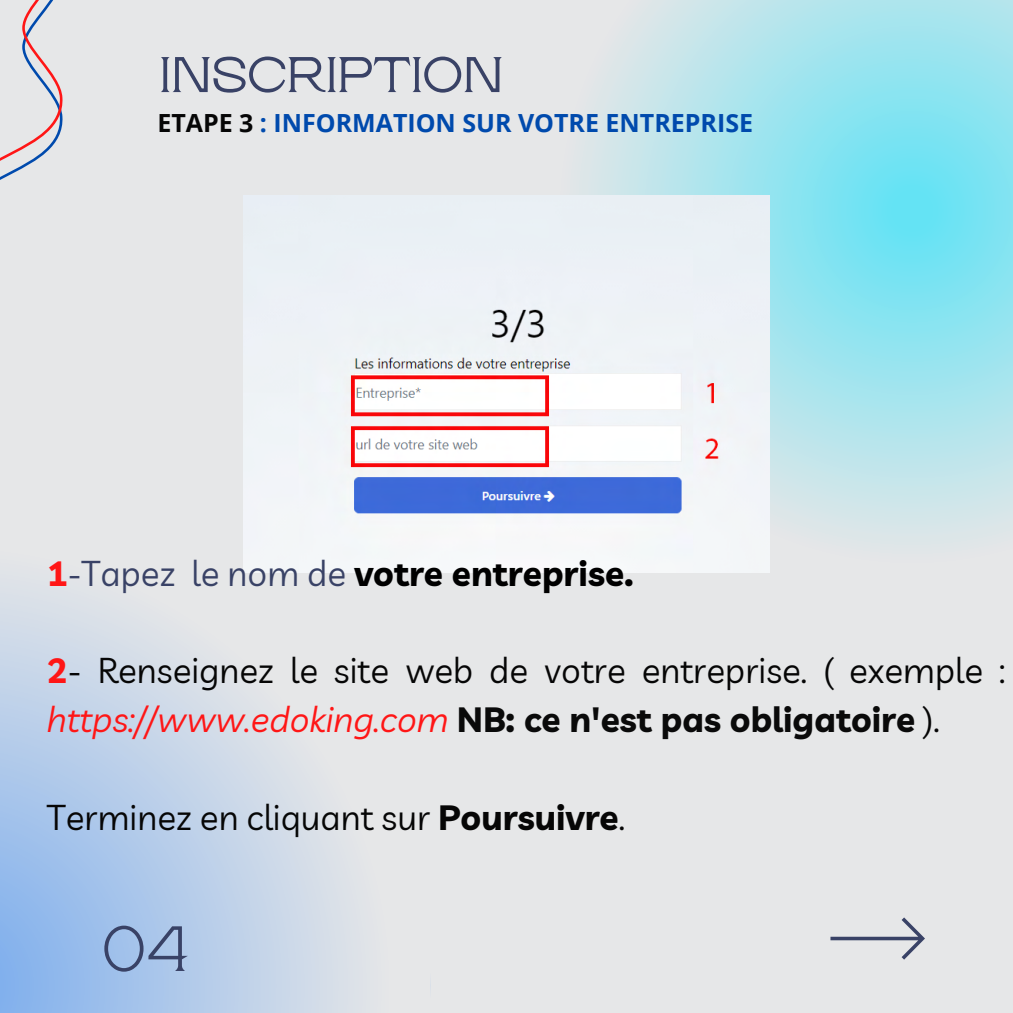
<style>
.page{position:relative;width:1013px;height:1013px;background:#fff}
.page>*{position:absolute;margin:0;border:0;box-sizing:border-box;transform-origin:0 0}
.t1{font:300 63.75px "Rasputin";color:#394266}
.t2{font:50px "Rasputin";color:#394266}
.t3{font:35px/48.8px "Livvic";color:#060606}
.t4{font:700 35px "Livvic";color:#000}
.t5{font:700 25px "Open Sans";color:#004aad}
.s1{color:#060606}
.s2{color:#ff1616}
.s3{font-weight:400;color:#394266}
.s4{font-weight:700;color:#ff1616}
.s5{font-style:italic;color:#ff1616}
.s6{font-weight:700;color:#0a0a0a}
.s7{font-weight:700}
</style>
<div class="page">
<div style="left:0;top:0;width:1012px;height:1012px;background:#e6e7e8"></div>
<svg style="left:526px;top:0;width:486px;height:573px"></svg>
<svg style="left:0;top:572px;width:430px;height:440px"></svg>
<svg style="left:830px;top:917px;width:95px;height:42px"></svg>
<img style="left:243px;top:195px;width:526px;height:377px">
<svg style="left:0;top:0;width:63px;height:180px"></svg>
<h2 class="t2" style="left:159px;top:47px;width:345px">INSCRIPTION</h2>
<p class="t5" style="left:157px;top:105px;width:597px"><span class="s1">ETAPE 3</span> : INFORMATION SUR VOTRE ENTREPRISE</p>
<p class="t4" style="left:47px;top:550px;width:588px"><span class="s2">1</span><span class="s3">-Tapez le nom de</span> votre entreprise.</p>
<p class="t3" style="left:47px;top:645px;width:960px"><span class="s4">2</span>- Renseignez le site web de votre entreprise. ( exemple : <span class="s5">https://www.edoking.com</span> <span class="s6">NB: ce n'est pas obligatoire</span> ).</p>
<p class="t3" style="left:47px;top:792px;width:579px">Terminez en cliquant sur <span class="s7">Poursuivre</span>.</p>
<h1 class="t1" style="left:101px;top:913px;width:90px">04</h1>
</div>
